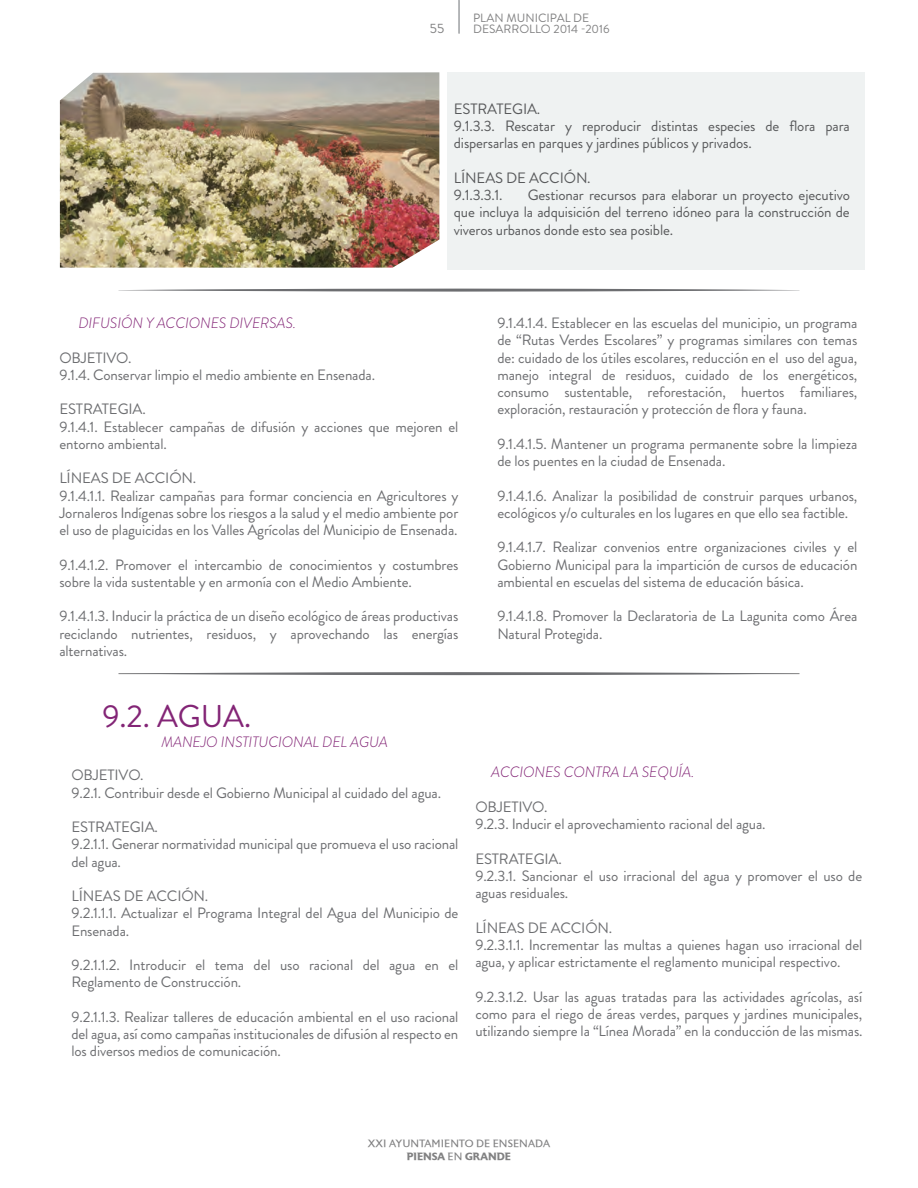
<style>
.page{position:relative;width:918px;height:1188px;background:#fff}
.page>*{position:absolute;margin:0;border:0;box-sizing:border-box;transform-origin:0 0}
.t1{font:31.5px "Brandon Grotesque";color:#832576}
.t2{font:15px/17.2px "Brandon Grotesque";letter-spacing:-.01em;color:#6d6e71}
.t3{font:15px/17.2px "Brandon Grotesque";letter-spacing:-.01em;color:#58595b}
.t4{font:italic 300 15px "Brandon Grotesque";letter-spacing:-.01em;color:#832576}
.t5{font:13.5px "Brandon Grotesque";color:#818182}
.t6{font:12px/11.4px "Brandon Grotesque";color:#818182}
.t7{font:10.5px/12.6px "Astoria Roman";color:#818182;text-align:center}
.s1{font-family:"Astoria";font-weight:700}
</style>
<div class="page">
<div style="left:448px;top:72px;width:417px;height:198px;background:#eff2f2"></div>
<img style="left:60px;top:72px;width:379px;height:196px">
<svg style="left:118px;top:289px;width:682px;height:3px"></svg>
<svg style="left:118px;top:672px;width:682px;height:3px;background:#99999b"></svg>
<hr style="left:458px;top:0;width:2px;height:34px;background:#a3a5a8">
<p class="t5" style="left:430px;top:19px;width:16px">55</p>
<p class="t6" style="left:473px;top:12px;width:138px">PLAN MUNICIPAL DE<br>DESARROLLO 2014 -2016</p>
<p class="t3" style="left:454px;top:100px;width:398px">ESTRATEGIA.<br>9.1.3.3. Rescatar y reproducir distintas especies de flora para dispersarlas en parques y jardines públicos y privados.</p>
<p class="t3" style="left:454px;top:169px;width:138px">LÍNEAS DE ACCIÓN.<br>9.1.3.3.1.</p>
<p class="t3" style="left:454px;top:187px;width:398px;text-align:justify;text-indent:74px">Gestionar recursos para elaborar un proyecto ejecutivo que incluya la adquisición del terreno idóneo para la construcción de viveros urbanos donde esto sea posible.</p>
<p class="t4" style="left:78px;top:313px;width:219px">DIFUSIÓN Y ACCIONES DIVERSAS.</p>
<p class="t2" style="left:59px;top:349px;width:317px">OBJETIVO.<br>9.1.4. Conservar limpio el medio ambiente en Ensenada.</p>
<p class="t2" style="left:59px;top:401px;width:401px">ESTRATEGIA.<br>9.1.4.1. Establecer campañas de difusión y acciones que mejoren el entorno ambiental.</p>
<p class="t2" style="left:59px;top:470px;width:401px">LÍNEAS DE ACCIÓN.<br>9.1.4.1.1. Realizar campañas para formar conciencia en Agricultores y Jornaleros Indígenas sobre los riesgos a la salud y el medio ambiente por el uso de plaguicidas en los Valles Agrícolas del Municipio de Ensenada.</p>
<p class="t2" style="left:59px;top:556px;width:401px">9.1.4.1.2. Promover el intercambio de conocimientos y costumbres sobre la vida sustentable y en armonía con el Medio Ambiente.</p>
<p class="t2" style="left:59px;top:608px;width:400px;text-align:justify">9.1.4.1.3. Inducir la práctica de un diseño ecológico de áreas productivas reciclando nutrientes, residuos, y aprovechando las energías alternativas.</p>
<p class="t2" style="left:497px;top:315px;width:362px;text-align:justify">9.1.4.1.4. Establecer en las escuelas del municipio, un programa de “Rutas Verdes Escolares” y programas similares con temas de: cuidado de los útiles escolares, reducción en el uso del agua, manejo integral de residuos, cuidado de los energéticos, consumo sustentable, reforestación, huertos familiares, exploración, restauración y protección de flora y fauna.</p>
<p class="t2" style="left:497px;top:435px;width:361px">9.1.4.1.5. Mantener un programa permanente sobre la limpieza de los puentes en la ciudad de Ensenada.</p>
<p class="t2" style="left:497px;top:487px;width:362px">9.1.4.1.6. Analizar la posibilidad de construir parques urbanos, ecológicos y/o culturales en los lugares en que ello sea factible.</p>
<p class="t2" style="left:497px;top:539px;width:362px;text-align:justify">9.1.4.1.7. Realizar convenios entre organizaciones civiles y el Gobierno Municipal para la impartición de cursos de educación ambiental en escuelas del sistema de educación básica.</p>
<p class="t2" style="left:497px;top:608px;width:361px">9.1.4.1.8. Promover la Declaratoria de La Lagunita como Área<br>Natural Protegida.</p>
<p class="t1" style="left:102px;top:695px;width:150px">9.2. AGUA.</p>
<p class="t4" style="left:162px;top:732px;width:228px">MANEJO INSTITUCIONAL DEL AGUA</p>
<p class="t2" style="left:71px;top:767px;width:371px">OBJETIVO.<br>9.2.1. Contribuir desde el Gobierno Municipal al cuidado del agua.</p>
<p class="t2" style="left:71px;top:819px;width:388px">ESTRATEGIA.<br>9.2.1.1. Generar normatividad municipal que promueva el uso racional del agua.</p>
<p class="t2" style="left:71px;top:888px;width:388px">LÍNEAS DE ACCIÓN.<br>9.2.1.1.1. Actualizar el Programa Integral del Agua del Municipio de<br>Ensenada.</p>
<p class="t2" style="left:71px;top:957px;width:388px">9.2.1.1.2. Introducir el tema del uso racional del agua en el<br>Reglamento de Construcción.</p>
<p class="t2" style="left:71px;top:1008px;width:388px;text-align:justify">9.2.1.1.3. Realizar talleres de educación ambiental en el uso racional del agua, así como campañas institucionales de difusión al respecto en los diversos medios de comunicación.</p>
<p class="t4" style="left:491px;top:762px;width:205px">ACCIONES CONTRA LA SEQUÍA.</p>
<p class="t2" style="left:475px;top:798px;width:292px">OBJETIVO.<br>9.2.3. Inducir el aprovechamiento racional del agua.</p>
<p class="t2" style="left:475px;top:850px;width:388px">ESTRATEGIA.<br>9.2.3.1. Sancionar el uso irracional del agua y promover el uso de aguas residuales.</p>
<p class="t2" style="left:475px;top:919px;width:388px">LÍNEAS DE ACCIÓN.<br>9.2.3.1.1. Incrementar las multas a quienes hagan uso irracional del agua, y aplicar estrictamente el reglamento municipal respectivo.</p>
<p class="t2" style="left:475px;top:988px;width:389px;text-align:justify">9.2.3.1.2. Usar las aguas tratadas para las actividades agrícolas, así como para el riego de áreas verdes, parques y jardines municipales, utilizando siempre la “Línea Morada” en la conducción de las mismas.</p>
<p class="t7" style="left:368px;top:1138px;width:184px">XXI AYUNTAMIENTO DE ENSENADA<br><span class="s1">PIENSA</span> EN <span class="s1">GRANDE</span></p>
</div>
